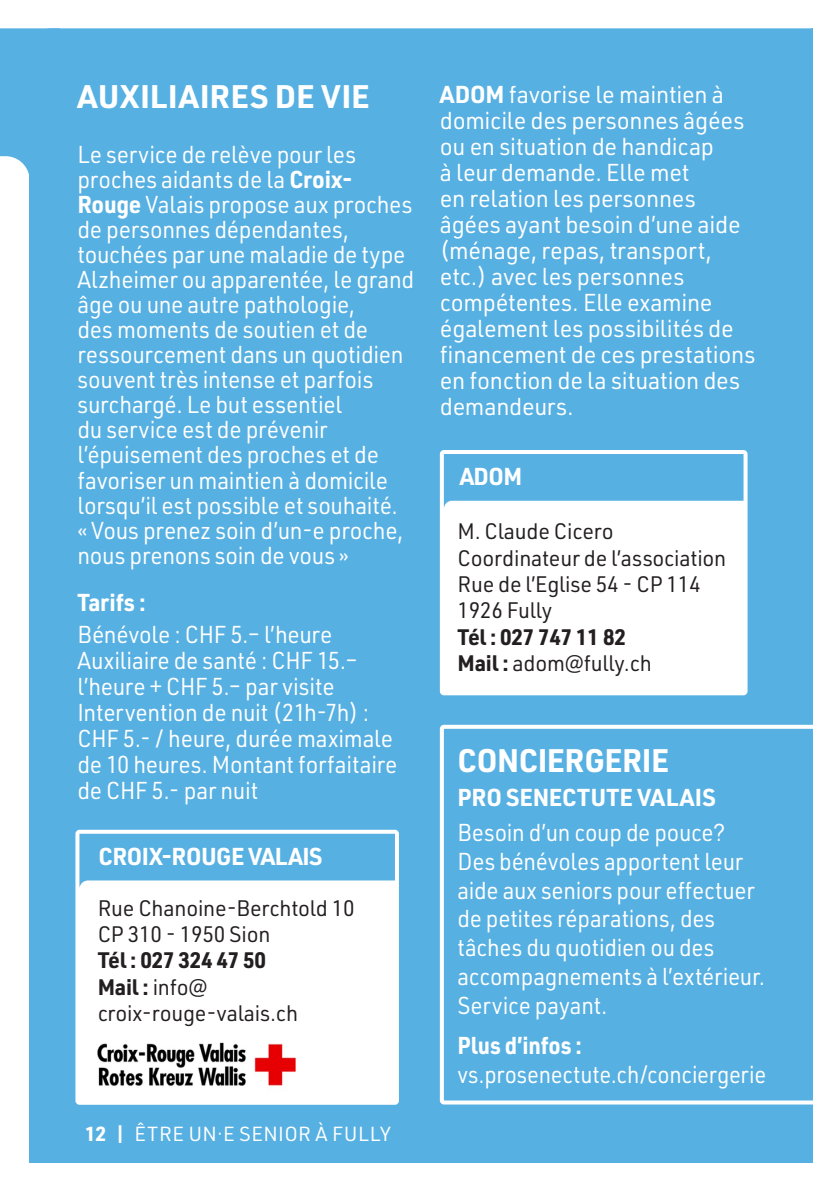
<style>
.page{position:relative;width:840px;height:1191px;background:#fff}
.page>*{position:absolute;margin:0;border:0;box-sizing:border-box;transform-origin:0 0}
.t1{font:700 32px "URWDIN";letter-spacing:.015em;color:#fff}
.t2{font:700 32px "URWDIN";letter-spacing:-.005em;color:#fff}
.t3{font:24px/25px "URWDIN";letter-spacing:-.01em;color:#fff;scale:.94 1}
.t4{font:24px/26px "URWDIN";letter-spacing:-.01em;color:#fff}
.t5{font:24px/28.8px "URWDIN";letter-spacing:-.01em;color:#fff;scale:.93 1}
.t6{font:24px "URWDIN";letter-spacing:-.01em;color:#fff;scale:.91 1}
.t7{font:700 24px "URWDIN";letter-spacing:-.01em;color:#fff;scale:.96 1}
.t8{font:700 24px "URWDIN";letter-spacing:-.01em;color:#fff}
.t9{font:700 24px "URWDIN";letter-spacing:-.01em;color:#fff;scale:.91 1}
.t10{font:700 24px "URWDIN";letter-spacing:-.01em;color:#fff;scale:.94 1}
.t11{font:22px/26.4px "URWDIN";letter-spacing:-.01em;color:#231f20}
.t12{font:700 22px/26.4px "URWDIN";letter-spacing:-.01em;color:#231f20}
.t13{font:20px "URWDIN";letter-spacing:.025em;color:#fff}
.s1{font-weight:700}
.s2{font-weight:400}
</style>
<div class="page">
<div style="left:29px;top:28px;width:783px;height:1134px;background:#57b0e2"></div>
<div style="left:441px;top:452px;width:304px;height:241px;background:#fff;border-radius:2px"></div>
<div style="left:439px;top:450px;width:308px;height:245px;border:4px solid #fff;border-radius:2px"></div>
<svg style="left:443px;top:454px;width:300px;height:54px;background:#6fbbe6"></svg>
<div style="left:77px;top:831px;width:320px;height:271px;background:#fff;border-radius:2px"></div>
<div style="left:75px;top:829px;width:324px;height:275px;border:4px solid #fff;border-radius:2px"></div>
<svg style="left:79px;top:833px;width:316px;height:55px;background:#70bce6"></svg>
<img style="left:97px;top:1042px;width:199px;height:44px">
<svg style="left:0;top:28px;width:811px;height:147px"></svg>
<div style="left:439px;top:725px;width:399px;height:379px;border:4px solid #fff;border-radius:2px"></div>
<h1 class="t1" style="left:77px;top:74px;width:294px">AUXILIAIRES DE VIE</h1>
<p class="t3" style="left:77px;top:141px;width:359px">Le service de relève pour les proches aidants de la <span class="s1">Croix-<br>Rouge</span> Valais propose aux proches de personnes dépendantes, touchées par une maladie de type<br>Alzheimer ou apparentée, le grand âge ou une autre pathologie,<br>des moments de soutien et de ressourcement dans un quotidien souvent très intense et parfois surchargé. Le but essentiel<br>du service est de prévenir l’épuisement des proches et de favoriser un maintien à domicile lorsqu’il est possible et souhaité.<br>« Vous prenez soin d’un-e proche, nous prenons soin de vous »</p>
<p class="t10" style="left:77px;top:586px;width:74px">Tarifs :</p>
<p class="t3" style="left:77px;top:620px;width:342px;line-height:26px">Bénévole : CHF 5.– l’heure<br>Auxiliaire de santé : CHF 15.– l’heure + CHF 5.– par visite<br>Intervention de nuit (21h-7h) :<br>CHF 5.- / heure, durée maximale de 10 heures. Montant forfaitaire de CHF 5.- par nuit</p>
<p class="t7" style="left:99px;top:840px;width:234px">CROIX-ROUGE VALAIS</p>
<p class="t11" style="left:98px;top:894px;width:258px">Rue Chanoine-Berchtold 10<br>CP 310 - 1950 Sion</p>
<p class="t11" style="left:98px;top:946px;width:202px"><span class="s1">Tél : 027 324 47 50<br>Mail :</span> info@ croix-rouge-valais.ch</p>
<p class="t13" style="left:85px;top:1120px;width:307px"><span class="s1">12 |</span> ÊTRE UN·E SENIOR À FULLY</p>
<p class="t4" style="left:439px;top:80px;width:317px"><span class="s1">ADOM</span> favorise le maintien à domicile des personnes âgées ou en situation de handicap<br>à leur demande. Elle met<br>en relation les personnes âgées ayant besoin d’une aide (ménage, repas, transport, etc.) avec les personnes compétentes. Elle examine également les possibilités de financement de ces prestations en fonction de la situation des demandeurs.</p>
<p class="t7" style="left:459px;top:460px;width:67px">ADOM</p>
<p class="t11" style="left:457px;top:517px;width:270px">M. Claude Cicero<br>Coordinateur de l’association<br>Rue de l’Eglise 54 - CP 114<br>1926 Fully</p>
<p class="t12" style="left:457px;top:623px;width:196px">Tél : 027 747 11 82<br>Mail : <span class="s2">adom@fully.ch</span></p>
<h1 class="t2" style="left:457px;top:738px;width:213px">CONCIERGERIE</h1>
<p class="t8" style="left:457px;top:781px;width:259px">PRO SENECTUTE VALAIS</p>
<p class="t5" style="left:457px;top:817px;width:332px">Besoin d’un coup de pouce?<br>Des bénévoles apportent leur aide aux seniors pour effectuer de petites réparations, des tâches du quotidien ou des accompagnements à l’extérieur.<br>Service payant.</p>
<p class="t9" style="left:457px;top:1028px;width:138px">Plus d’infos :</p>
<p class="t6" style="left:457px;top:1058px;width:340px">vs.prosenectute.ch/conciergerie</p>
</div>
